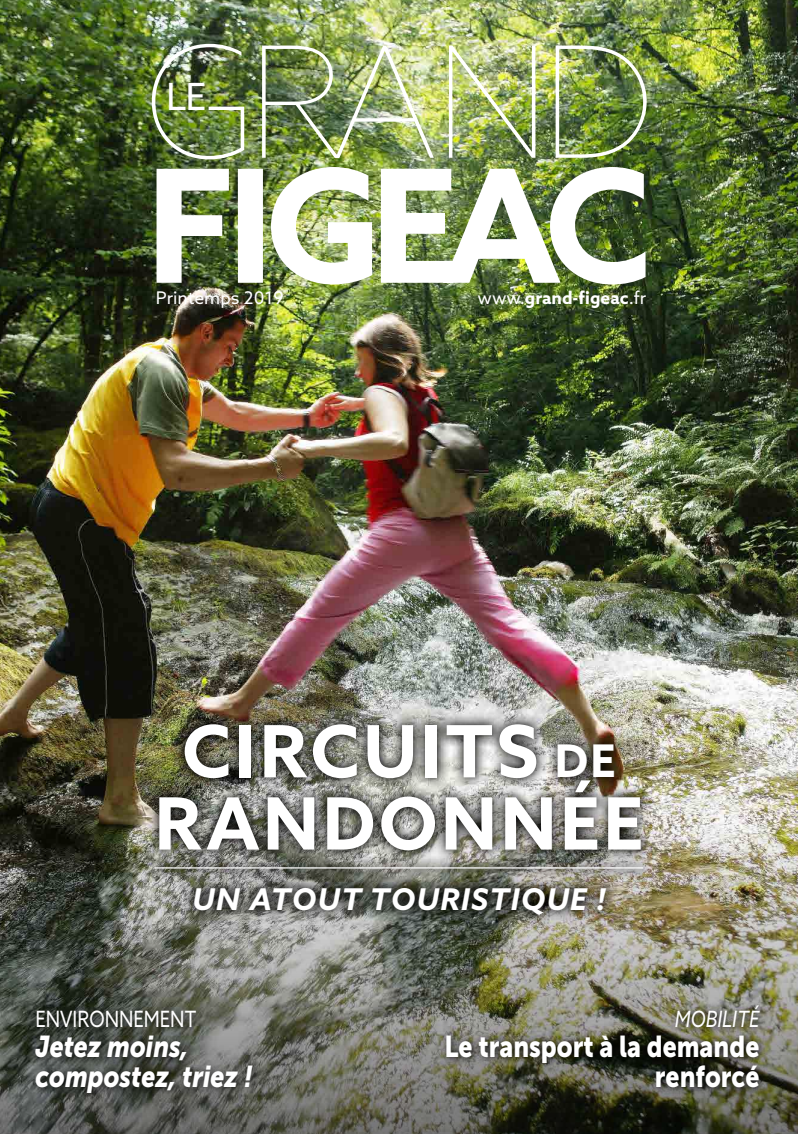
<style>
.page{position:relative;width:798px;height:1134px;background:#fff}
.page>*{position:absolute;margin:0;border:0;box-sizing:border-box;transform-origin:0 0}
.t1{font:700 72.12px/72.1px "Azo Sans";letter-spacing:.05em;color:#fff;text-align:center}
.t2{font:37.5px "Azo Sans";color:#fff}
.t3{font:30px/30px "Museo Sans 900";color:#fff;text-align:right;scale:.83 1}
.t4{font:italic 30px/30px "Museo Sans 900";color:#fff;scale:.83 1}
.t5{font:italic 700 30px "Azo Sans";letter-spacing:.05em;color:#fff}
.t6{font:22.5px "Azo Sans";color:#fff;scale:.83 1}
.t7{font:italic 22.5px "Azo Sans";color:#fff;scale:.83 1}
.t8{font:700 17.5px "Azo Sans";color:#fff}
.t9{font:17.5px "Azo Sans";color:#fff}
.s1{font-weight:400}
.s2{font-size:45px}
</style>
<div class="page">
<img style="left:0;top:0;width:797px;height:815px">
<img style="left:0;top:815px;width:797px;height:319px">
<svg style="left:440px;top:998px;width:328px;height:98px;background:#595949"></svg>
<div style="left:29px;top:1003px;width:233px;height:99px;background:#000;opacity:.75"></div>
<img style="left:156px;top:167px;width:489px;height:117px">
<img style="left:152px;top:44px;width:494px;height:115px">
<img style="left:143px;top:712px;width:512px;height:214px">
<hr style="left:155px;top:867px;width:488px;height:1px;background:#fff">
<p class="t2" style="left:166px;top:72px;width:42px">LE</p>
<p class="t9" style="left:156px;top:286px;width:129px">Printemps 2019</p>
<p class="t8" style="left:477px;top:286px;width:170px"><span class="s1">www.</span>grand-figeac<span class="s1">.fr</span></p>
<h1 class="t1" style="left:155px;top:714px;width:490px">CIRCUITS <span class="s2">DE<br></span>RANDONNÉE</h1>
<p class="t5" style="left:192px;top:879px;width:414px">UN ATOUT TOURISTIQUE !</p>
<p class="t6" style="left:35px;top:1004px;width:195px">ENVIRONNEMENT</p>
<p class="t4" style="left:35px;top:1031px;width:263px">Jetez moins, compostez, triez !</p>
<p class="t7" style="left:674px;top:1004px;width:103px">MOBILITÉ</p>
<p class="t3" style="left:444px;top:1031px;width:380px">Le transport à la demande renforcé</p>
</div>
